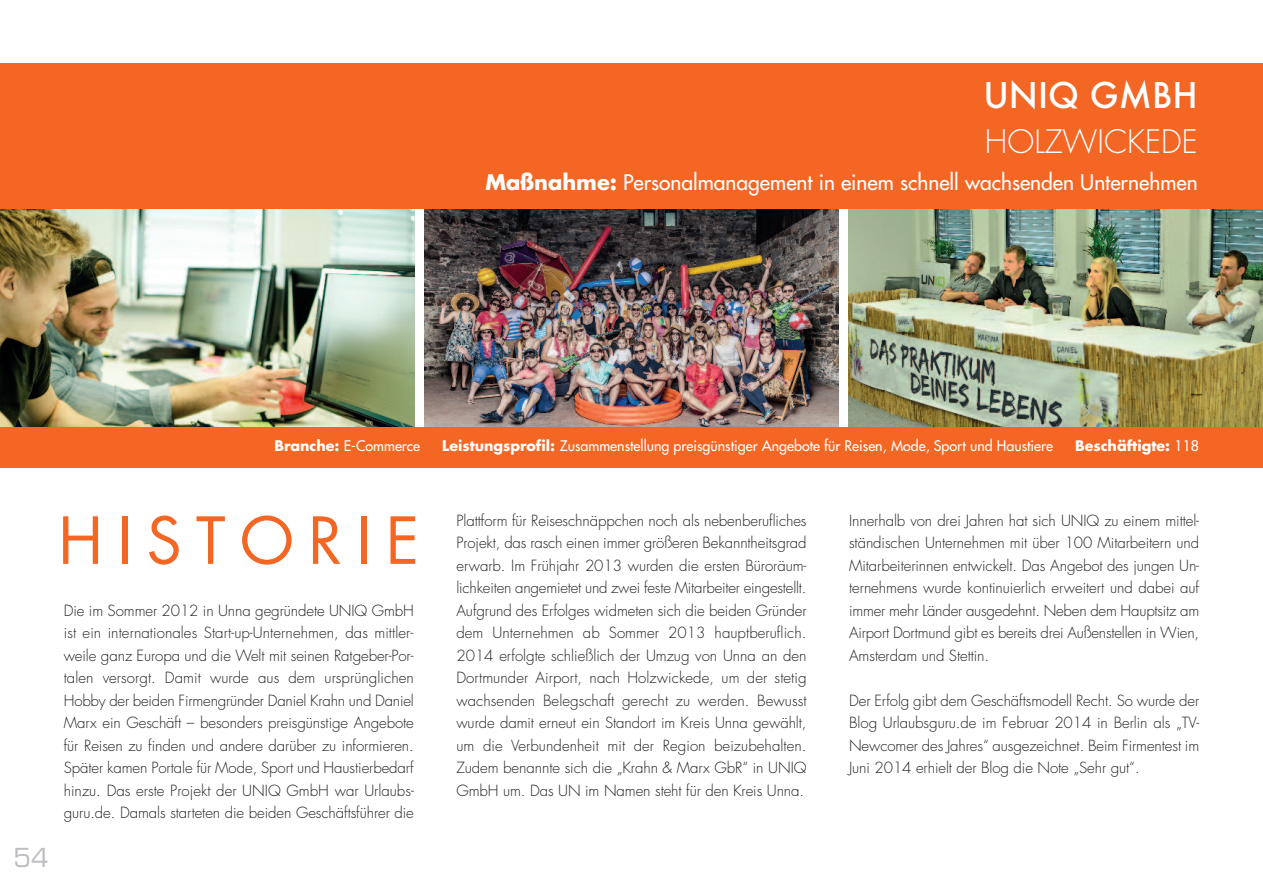
<style>
.page{position:relative;width:1263px;height:893px;background:#fff}
.page>*{position:absolute;margin:0;border:0;box-sizing:border-box;transform-origin:0 0}
.t1{font:63px "Futura";letter-spacing:.225em;color:#f36624}
.t2{font:500 34.5px "Futura";color:#fff}
.t3{font:300 31.5px "Futura";color:#fff}
.t4{font:25.5px "Eurostile";color:#bcbdc0}
.t5{font:21px "Futura";color:#fff}
.t6{font:300 15px/22.5px "Futura";letter-spacing:-.005em;color:#231f20;text-align:justify}
.t7{font:14.25px "Futura";color:#fff}
.t8{font:700 14.25px "Futura";color:#fff}
.s1{font-weight:700}
.s2{font-weight:400}
</style>
<div class="page">
<img style="left:0;top:209px;width:415px;height:219px">
<img style="left:424px;top:209px;width:415px;height:219px">
<img style="left:848px;top:209px;width:415px;height:219px">
<div style="left:0;top:64px;width:1263px;height:145px;background:#f36624"></div>
<div style="left:0;top:428px;width:1263px;height:40px;background:#f36624"></div>
<h2 class="t2" style="left:983px;top:76px;width:216px">UNIQ GMBH</h2>
<h3 class="t3" style="left:985px;top:127px;width:214px">HOLZWICKEDE</h3>
<h3 class="t5" style="left:485px;top:172px;width:714px"><span class="s1">Maßnahme:</span> Personalmanagement in einem schnell wachsenden Unternehmen</h3>
<p class="t7" style="left:274px;top:439px;width:147px"><span class="s1">Branche:</span> E-Commerce</p>
<p class="t7" style="left:442px;top:439px;width:612px"><span class="s1">Leistungsprofil:</span> Zusammenstellung preisgünstiger Angebote für Reisen, Mode, Sport und Haustiere</p>
<p class="t8" style="left:1075px;top:439px;width:126px">Beschäftigte: <span class="s2">118</span></p>
<h1 class="t1" style="left:58px;top:512px;width:363px">HISTORIE</h1>
<h3 class="t4" style="left:14px;top:848px;width:37px">54</h3>
<p class="t6" style="left:64px;top:600px;width:352px">Die im Sommer 2012 in Unna gegründete UNIQ GmbH ist ein internationales Start-up-Unternehmen, das mittler&shy;weile ganz Europa und die Welt mit seinen Ratgeber-Por&shy;talen versorgt. Damit wurde aus dem ursprünglichen Hobby der beiden Firmengründer Daniel Krahn und Daniel Marx ein Geschäft – besonders preisgünstige Angebote für Reisen zu finden und andere darüber zu informieren.<br>Später kamen Portale für Mode, Sport und Haustierbedarf hinzu. Das erste Projekt der UNIQ GmbH war Urlaubs&shy;guru.de. Damals starteten die beiden Geschäftsführer die</p>
<p class="t6" style="left:456px;top:510px;width:352px">Plattform für Reiseschnäppchen noch als nebenberufliches Projekt, das rasch einen immer größeren Bekanntheitsgrad erwarb. Im Frühjahr 2013 wurden die ersten Büroräum&shy;lichkeiten angemietet und zwei feste Mitarbeiter eingestellt.<br>Aufgrund des Erfolges widmeten sich die beiden Gründer dem Unternehmen ab Sommer 2013 hauptberuflich.<br>2014 erfolgte schließlich der Umzug von Unna an den Dortmunder Airport, nach Holzwickede, um der stetig wachsenden Belegschaft gerecht zu werden. Bewusst wurde damit erneut ein Standort im Kreis Unna gewählt, um die Verbundenheit mit der Region beizubehalten.<br>Zudem benannte sich die „Krahn &amp; Marx GbR“ in UNIQ GmbH um. Das UN im Namen steht für den Kreis Unna.</p>
<p class="t6" style="left:849px;top:510px;width:352px">Innerhalb von drei Jahren hat sich UNIQ zu einem mittel&shy;ständischen Unternehmen mit über 100 Mitarbeitern und Mitarbeiterinnen entwickelt. Das Angebot des jungen Un&shy;ternehmens wurde kontinuierlich erweitert und dabei auf immer mehr Länder ausgedehnt. Neben dem Hauptsitz am Airport Dortmund gibt es bereits drei Außenstellen in Wien, Amsterdam und Stettin.</p>
<p class="t6" style="left:849px;top:690px;width:352px">Der Erfolg gibt dem Geschäftsmodell Recht. So wurde der Blog Urlaubsguru.de im Februar 2014 in Berlin als „TV-Newcomer des Jahres“ ausgezeichnet. Beim Firmentest im Juni 2014 erhielt der Blog die Note „Sehr gut“.</p>
</div>
